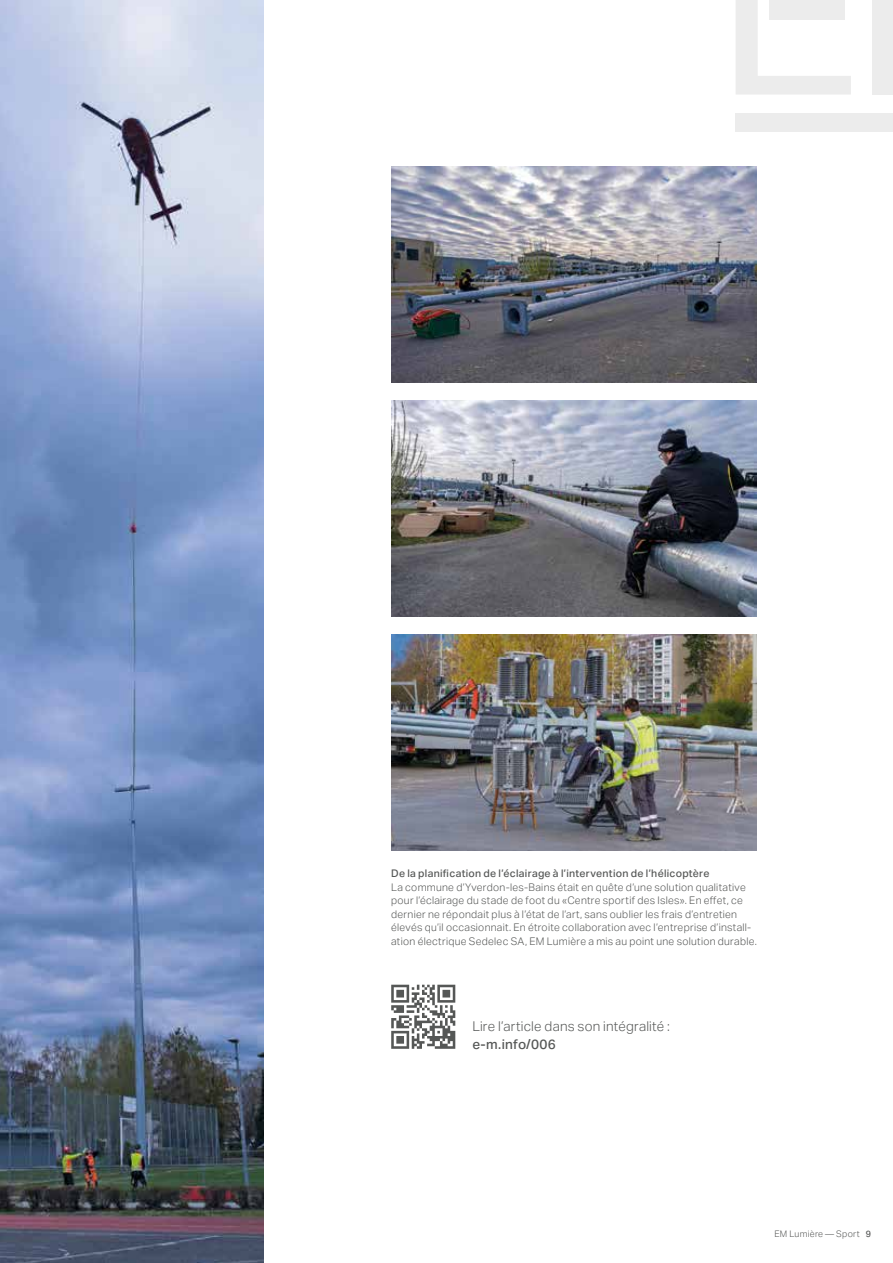
<style>
.page{position:relative;width:893px;height:1263px;background:#fff}
.page>*{position:absolute;margin:0;border:0;box-sizing:border-box;transform-origin:0 0}
.t1{font:300 13.5px "Aktiv Grotesk";letter-spacing:.015em;color:#555756}
.t2{font:500 13.5px "Aktiv Grotesk";letter-spacing:.02em;color:#555756}
.t3{font:300 10.5px/13.5px "Aktiv Grotesk";letter-spacing:.025em;color:#555756}
.t4{font:500 10.5px "Aktiv Grotesk";letter-spacing:.025em;color:#555756}
.t5{font:300 9px "Aktiv Grotesk";letter-spacing:.03em;color:#555756}
.s1{font-weight:500}
</style>
<div class="page">
<svg style="left:391px;top:985px;width:64px;height:64px"></svg>
<div style="left:736px;top:113px;width:157px;height:19px;background:#ececec"></div>
<svg style="left:736px;top:0;width:115px;height:95px"></svg>
<div style="left:872px;top:0;width:21px;height:95px;background:#ececec"></div>
<img style="left:0;top:0;width:264px;height:1263px">
<img style="left:391px;top:167px;width:366px;height:216px">
<img style="left:391px;top:635px;width:366px;height:216px">
<img style="left:391px;top:401px;width:366px;height:216px">
<p class="t4" style="left:391px;top:867px;width:320px">De la planification de l’éclairage à l’intervention de l’hélicoptère</p>
<p class="t3" style="left:391px;top:880px;width:367px">La commune d’Yverdon-les-Bains était en quête d’une solution qualitative pour l’éclairage du stade de foot du «Centre sportif des Isles». En effet, ce dernier ne répondait plus à l’état de l’art, sans oublier les frais d’entretien élevés qu’il occasionnait. En étroite collaboration avec l’entreprise d’install&shy;ation électrique Sedelec SA, EM Lumière a mis au point une solution durable.</p>
<p class="t1" style="left:472px;top:1018px;width:199px">Lire l’article dans son intégralité :</p>
<p class="t2" style="left:472px;top:1036px;width:85px">e-m.info/006</p>
<p class="t5" style="left:774px;top:1228px;width:98px">EM Lumière — Sport <span class="s1">9</span></p>
</div>
